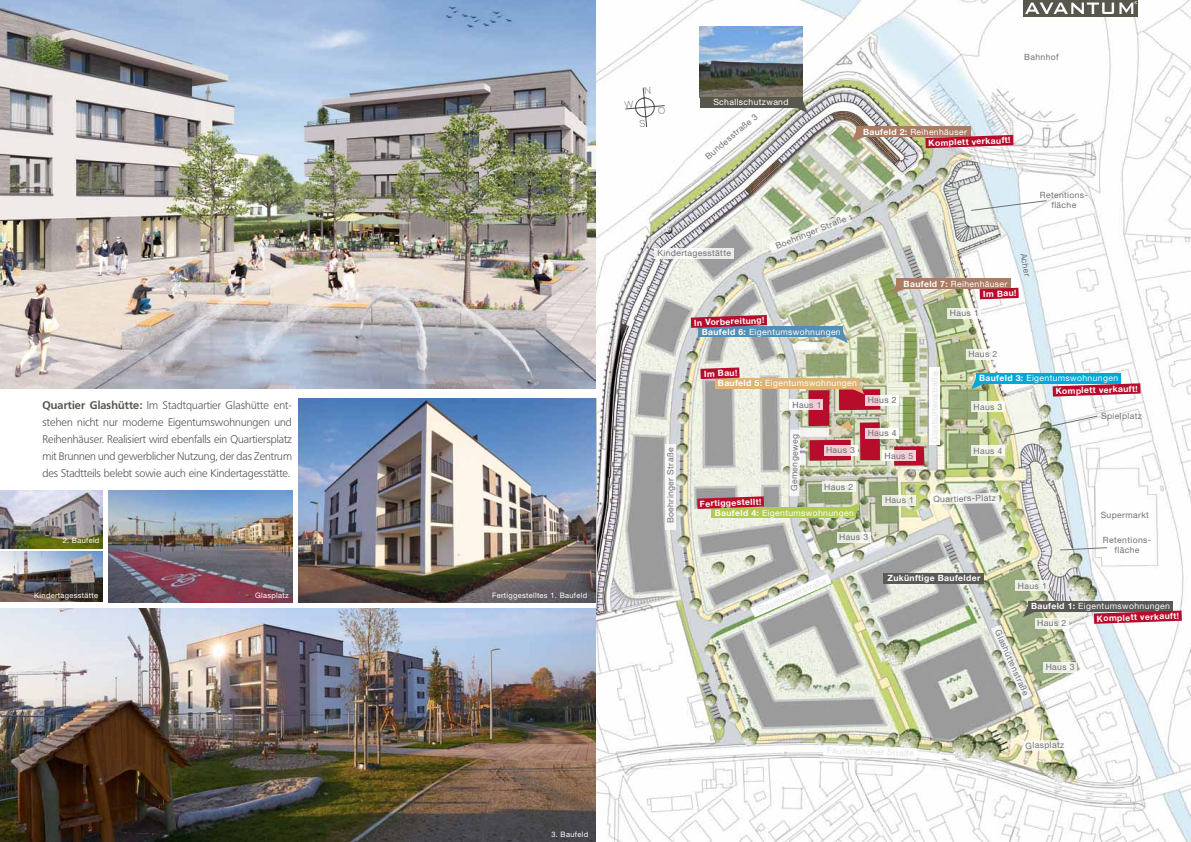
<style>
.page{position:relative;width:1191px;height:842px;background:#fff}
.page>*{position:absolute;margin:0;border:0;box-sizing:border-box;transform-origin:0 0}
.t1{font:300 11px/17px "Frutiger BQ";color:#58585a;text-align:justify}
.t2{font:8.6px/10.4px "Helvetica Neue";letter-spacing:.04em;color:#707172;text-align:center}
.t3{font:8.6px "Helvetica Neue";letter-spacing:.04em;color:#fff}
.t4{font:700 8.6px "Helvetica Neue";letter-spacing:.04em;color:#fff}
.t5{font:7.5px "Helvetica Neue";letter-spacing:.04em;color:#fff}
.s1{font-weight:700}
.s2{font-weight:700;color:#58574e}
</style>
<div class="page">
<img style="left:595px;top:0;width:596px;height:842px">
<svg style="left:930px;top:493px;width:69px;height:11px"></svg>
<svg style="left:768px;top:212px;width:83px;height:41px"></svg>
<svg style="left:991px;top:624px;width:41px;height:76px"></svg>
<svg style="left:1022px;top:740px;width:45px;height:11px"></svg>
<div style="left:883px;top:573px;width:101px;height:11px;background:#5b5957"></div>
<svg style="left:971px;top:378px;width:12px;height:11px"></svg>
<div style="left:976px;top:373px;width:144px;height:11px;background:#00a6de"></div>
<svg style="left:789px;top:429px;width:11px;height:67px"></svg>
<div style="left:665px;top:444px;width:11px;height:85px;background:#f6f6f8"></div>
<svg style="left:947px;top:308px;width:33px;height:11px"></svg>
<svg style="left:966px;top:349px;width:33px;height:10px"></svg>
<svg style="left:971px;top:402px;width:33px;height:10px"></svg>
<svg style="left:971px;top:446px;width:33px;height:10px"></svg>
<img style="left:700px;top:26px;width:102px;height:71px">
<svg style="left:795px;top:100px;width:12px;height:13px"></svg>
<div style="left:700px;top:97px;width:102px;height:10px;background:#58574e"></div>
<svg style="left:1023px;top:606px;width:12px;height:11px"></svg>
<div style="left:1028px;top:601px;width:144px;height:10px;background:#5b5957"></div>
<svg style="left:851px;top:131px;width:13px;height:12px"></svg>
<div style="left:856px;top:127px;width:114px;height:10px;background:#aa7c64"></div>
<svg style="left:1004px;top:415px;width:94px;height:22px"></svg>
<svg style="left:1015px;top:581px;width:33px;height:10px"></svg>
<svg style="left:1035px;top:618px;width:33px;height:10px"></svg>
<svg style="left:1043px;top:662px;width:33px;height:10px"></svg>
<svg style="left:970px;top:200px;width:77px;height:11px"></svg>
<svg style="left:848px;top:502px;width:13px;height:11px"></svg>
<div style="left:712px;top:508px;width:144px;height:10px;background:#b0cb52"></div>
<svg style="left:925px;top:135px;width:88px;height:13px"></svg>
<svg style="left:697px;top:496px;width:67px;height:13px"></svg>
<svg style="left:822px;top:482px;width:33px;height:10px"></svg>
<svg style="left:882px;top:495px;width:33px;height:10px"></svg>
<svg style="left:837px;top:532px;width:33px;height:10px"></svg>
<svg style="left:841px;top:420px;width:12px;height:11px"></svg>
<svg style="left:835px;top:331px;width:13px;height:12px"></svg>
<div style="left:699px;top:327px;width:144px;height:10px;background:#538eb4"></div>
<svg style="left:654px;top:248px;width:79px;height:11px"></svg>
<svg style="left:1059px;top:547px;width:48px;height:3px"></svg>
<svg style="left:891px;top:283px;width:13px;height:11px"></svg>
<div style="left:896px;top:279px;width:115px;height:10px;background:#aa7c64"></div>
<svg style="left:823px;top:745px;width:94px;height:14px"></svg>
<svg style="left:750px;top:574px;width:81px;height:43px"></svg>
<div style="left:929px;top:367px;width:10px;height:78px;background:#fff"></div>
<svg style="left:809px;top:440px;width:42px;height:21px"></svg>
<svg style="left:808px;top:390px;width:21px;height:36px"></svg>
<svg style="left:860px;top:422px;width:20px;height:38px"></svg>
<svg style="left:894px;top:446px;width:30px;height:19px"></svg>
<svg style="left:839px;top:383px;width:41px;height:27px"></svg>
<div style="left:715px;top:378px;width:144px;height:10px;background:#ddb473"></div>
<svg style="left:700px;top:367px;width:39px;height:12px"></svg>
<svg style="left:789px;top:400px;width:34px;height:10px"></svg>
<svg style="left:865px;top:395px;width:34px;height:11px"></svg>
<svg style="left:823px;top:445px;width:34px;height:11px"></svg>
<svg style="left:865px;top:428px;width:34px;height:11px"></svg>
<svg style="left:882px;top:451px;width:33px;height:10px"></svg>
<div style="left:1023px;top:0;width:115px;height:16px;background:#58574e"></div>
<img style="left:1025px;top:2px;width:111px;height:12px">
<svg style="left:1093px;top:610px;width:88px;height:14px"></svg>
<svg style="left:691px;top:315px;width:76px;height:13px"></svg>
<svg style="left:979px;top:288px;width:39px;height:11px"></svg>
<img style="left:0;top:0;width:595px;height:389px">
<img style="left:0;top:551px;width:102px;height:50px">
<img style="left:109px;top:490px;width:183px;height:113px">
<img style="left:0;top:608px;width:595px;height:234px">
<img style="left:0;top:491px;width:102px;height:58px">
<img style="left:299px;top:398px;width:296px;height:204px">
<svg style="left:1052px;top:383px;width:88px;height:14px"></svg>
<svg style="left:624px;top:87px;width:41px;height:41px"></svg>
<p class="t2" style="left:1024px;top:52px;width:36px">Bahnhof</p>
<p class="t3" style="left:713px;top:97px;width:77px">Schallschutzwand</p>
<p class="t2" style="left:703px;top:153px;width:67px;rotate:-40deg">Bundesstraße 3</p>
<p class="t3" style="left:863px;top:127px;width:105px"><span class="s1">Baufeld 2:</span> Reihenhäuser</p>
<p class="t4" style="left:928px;top:138px;width:84px;rotate:-2deg">Komplett verkauft!</p>
<p class="t2" style="left:1039px;top:189px;width:50px">Retentions&shy;fläche</p>
<p class="t2" style="left:657px;top:248px;width:75px">Kindertagesstätte</p>
<p class="t2" style="left:774px;top:241px;width:77px;rotate:-22deg">Boehringer Straße</p>
<p class="t2" style="left:1028px;top:252px;width:25px;rotate:80deg">Acher</p>
<p class="t3" style="left:903px;top:278px;width:105px"><span class="s1">Baufeld 7:</span> Reihenhäuser</p>
<p class="t4" style="left:983px;top:289px;width:35px;rotate:-2deg">Im Bau!</p>
<p class="t4" style="left:694px;top:317px;width:72px;rotate:-2deg">In Vorbereitung!</p>
<p class="t3" style="left:701px;top:326px;width:140px"><span class="s1">Baufeld 6:</span> Eigentumswohnungen</p>
<p class="t2" style="left:950px;top:308px;width:30px">Haus 1</p>
<p class="t2" style="left:968px;top:348px;width:30px">Haus 2</p>
<p class="t4" style="left:704px;top:368px;width:35px;rotate:-2deg">Im Bau!</p>
<p class="t3" style="left:718px;top:378px;width:140px"><span class="s1">Baufeld 5:</span> Eigentumswohnungen</p>
<p class="t3" style="left:979px;top:373px;width:140px"><span class="s1">Baufeld 3:</span> Eigentumswohnungen</p>
<p class="t4" style="left:1055px;top:386px;width:84px;rotate:-2deg">Komplett verkauft!</p>
<p class="t1" style="left:43px;top:397px;width:251px"><span class="s2">Quartier Glashütte:</span> Im Stadtquartier Glashütte ent&shy;stehen nicht nur moderne Eigentumswohnungen und Reihenhäuser. Realisiert wird ebenfalls ein Quartiersplatz mit Brunnen und gewerblicher Nutzung, der das Zentrum des Stadtteils belebt sowie auch eine Kindertagesstätte.</p>
<p class="t2" style="left:665px;top:523px;width:77px;rotate:-90deg">Boehringer Straße</p>
<p class="t2" style="left:792px;top:399px;width:30px">Haus 1</p>
<p class="t2" style="left:788px;top:491px;width:58px;rotate:-89deg">Gemengeweg</p>
<p class="t2" style="left:826px;top:445px;width:30px">Haus 3</p>
<p class="t2" style="left:824px;top:481px;width:30px">Haus 2</p>
<p class="t4" style="left:699px;top:498px;width:63px;rotate:-2deg">Fertiggestellt!</p>
<p class="t3" style="left:715px;top:508px;width:140px"><span class="s1">Baufeld 4:</span> Eigentumswohnungen</p>
<p class="t2" style="left:867px;top:395px;width:30px">Haus 2</p>
<p class="t2" style="left:867px;top:428px;width:30px">Haus 4</p>
<p class="t2" style="left:884px;top:450px;width:30px">Haus 5</p>
<p class="t2" style="left:885px;top:495px;width:30px">Haus 1</p>
<p class="t2" style="left:973px;top:401px;width:30px">Haus 3</p>
<p class="t2" style="left:973px;top:445px;width:30px">Haus 4</p>
<p class="t2" style="left:933px;top:494px;width:64px;rotate:-1deg">Quartiers-Platz</p>
<p class="t2" style="left:1101px;top:411px;width:42px">Spielplatz</p>
<p class="t2" style="left:1100px;top:509px;width:50px">Supermarkt</p>
<p class="t5" style="left:63px;top:535px;width:38px">2. Baufeld</p>
<p class="t2" style="left:839px;top:532px;width:30px">Haus 3</p>
<p class="t2" style="left:1103px;top:534px;width:50px">Retentions&shy;fläche</p>
<p class="t5" style="left:34px;top:590px;width:65px">Kindertagesstätte</p>
<p class="t5" style="left:255px;top:590px;width:35px">Glasplatz</p>
<p class="t5" style="left:492px;top:590px;width:97px">Fertiggestelltes 1. Baufeld</p>
<p class="t4" style="left:887px;top:573px;width:95px">Zukünftige Baufelder</p>
<p class="t2" style="left:1018px;top:580px;width:30px">Haus 1</p>
<p class="t2" style="left:1037px;top:617px;width:30px">Haus 2</p>
<p class="t2" style="left:1045px;top:661px;width:30px">Haus 3</p>
<p class="t3" style="left:1031px;top:601px;width:140px"><span class="s1">Baufeld 1:</span> Eigentumswohnungen</p>
<p class="t4" style="left:1096px;top:613px;width:84px;rotate:-2deg">Komplett verkauft!</p>
<p class="t2" style="left:1002px;top:628px;width:73px;rotate:66deg">Glashüttenstraße</p>
<p class="t2" style="left:1025px;top:740px;width:40px;rotate:-1deg">Glasplatz</p>
<p class="t5" style="left:551px;top:829px;width:38px">3. Baufeld</p>
</div>
